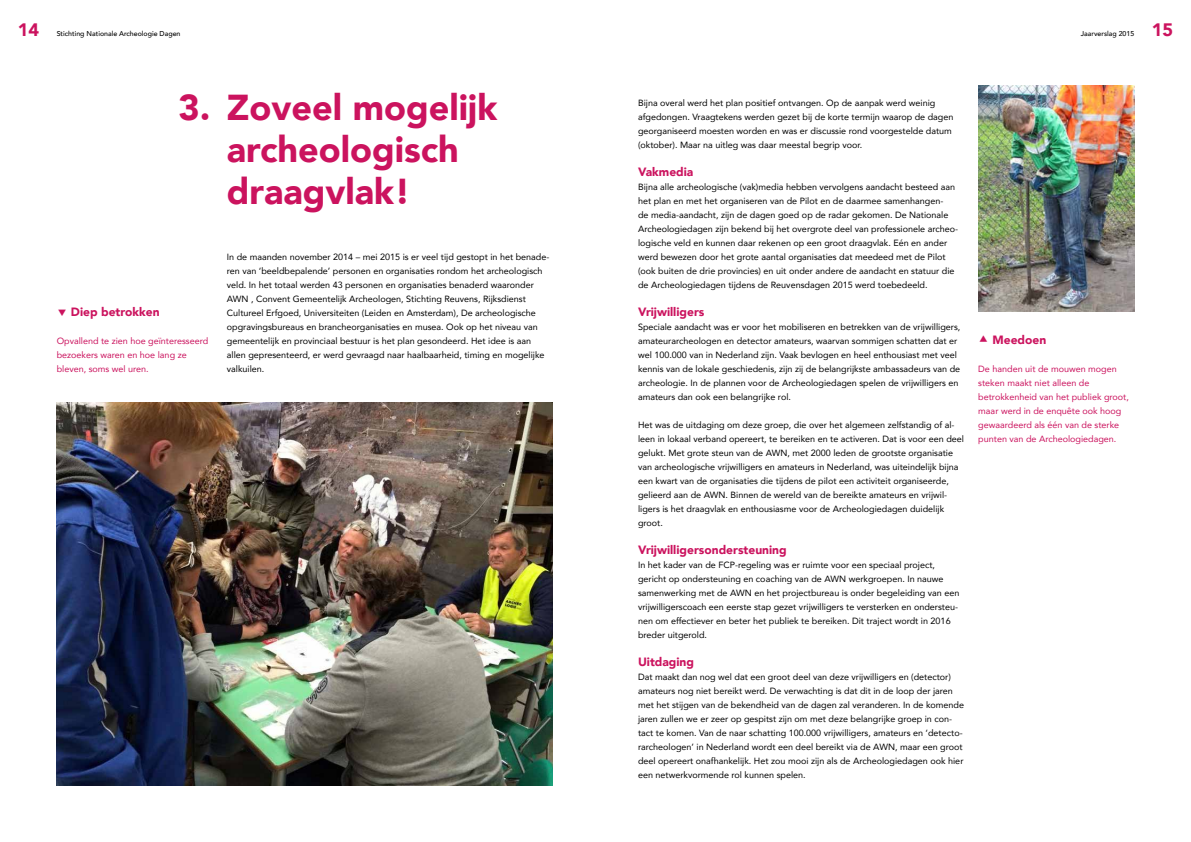
<style>
.page{position:relative;width:1191px;height:842px;background:#fff}
.page>*{position:absolute;margin:0;border:0;box-sizing:border-box;transform-origin:0 0}
.t1{font:900 36px/42px "Avenir";color:#cb135e}
.t2{font:900 18px "Avenir";color:#cb135e}
.t3{font:900 12px "Avenir";color:#cb135e}
.t4{font:9px/14px "Avenir";color:#000}
.t5{font:9px/14px "Avenir";color:#cb135e}
.t6{font:500 7px "Avenir";color:#000}
</style>
<div class="page">
<img style="left:57px;top:403px;width:496px;height:382px">
<img style="left:978px;top:85px;width:156px;height:227px">
<h2 class="t2" style="left:18px;top:14px;width:23px">14</h2>
<p class="t6" style="left:57px;top:28px;width:125px">Stichting Nationale Archeologie Dagen</p>
<p class="t6" style="left:1080px;top:28px;width:55px">Jaarverslag 2015</p>
<h2 class="t2" style="left:1152px;top:14px;width:23px">15</h2>
<h1 class="t1" style="left:227px;top:86px;width:272px;text-indent:-48px">3. Zoveel mogelijk archeologisch draagvlak!</h1>
<p class="t4" style="left:638px;top:96px;width:317px">Bijna overal werd het plan positief ontvangen. Op de aanpak werd weinig afgedongen. Vraagtekens werden gezet bij de korte termijn waarop de dagen georganiseerd moesten worden en was er discussie rond voorgestelde datum (oktober). Maar na uitleg was daar meestal begrip voor.</p>
<h3 class="t3" style="left:638px;top:162px;width:57px">Vakmedia</h3>
<p class="t4" style="left:638px;top:180px;width:322px">Bijna alle archeologische (vak)media hebben vervolgens aandacht besteed aan het plan en met het organiseren van de Pilot en de daarmee samenhangen-<br>de media-aandacht, zijn de dagen goed op de radar gekomen. De Nationale Archeologiedagen zijn bekend bij het overgrote deel van professionele archeo&shy;logische veld en kunnen daar rekenen op een groot draagvlak. Eén en ander werd bewezen door het grote aantal organisaties dat meedeed met de Pilot (ook buiten de drie provincies) en uit onder andere de aandacht en statuur die de Archeologiedagen tijdens de Reuvensdagen 2015 werd toebedeeld.</p>
<h3 class="t3" style="left:638px;top:302px;width:68px">Vrijwilligers</h3>
<p class="t4" style="left:638px;top:320px;width:324px">Speciale aandacht was er voor het mobiliseren en betrekken van de vrijwilligers, amateurarcheologen en detector amateurs, waarvan sommigen schatten dat er wel 100.000 van in Nederland zijn. Vaak bevlogen en heel enthousiast met veel kennis van de lokale geschiedenis, zijn zij de belangrijkste ambassadeurs van de archeologie. In de plannen voor de Archeologiedagen spelen de vrijwilligers en amateurs dan ook een belangrijke rol.</p>
<p class="t4" style="left:638px;top:418px;width:327px">Het was de uitdaging om deze groep, die over het algemeen zelfstandig of al&shy;leen in lokaal verband opereert, te bereiken en te activeren. Dat is voor een deel gelukt. Met grote steun van de AWN, met 2000 leden de grootste organisatie van archeologische vrijwilligers en amateurs in Nederland, was uiteindelijk bijna een kwart van de organisaties die tijdens de pilot een activiteit organiseerde, gelieerd aan de AWN. Binnen de wereld van de bereikte amateurs en vrijwil&shy;ligers is het draagvlak en enthousiasme voor de Archeologiedagen duidelijk groot.</p>
<h3 class="t3" style="left:638px;top:540px;width:150px">Vrijwilligersondersteuning</h3>
<p class="t4" style="left:638px;top:558px;width:323px">In het kader van de FCP-regeling was er ruimte voor een speciaal project, gericht op ondersteuning en coaching van de AWN werkgroepen. In nauwe samenwerking met de AWN en het projectbureau is onder begeleiding van een vrijwilligerscoach een eerste stap gezet vrijwilligers te versterken en ondersteu&shy;nen om effectiever en beter het publiek te bereiken. Dit traject wordt in 2016 breder uitgerold.</p>
<h3 class="t3" style="left:638px;top:652px;width:58px">Uitdaging</h3>
<p class="t4" style="left:638px;top:670px;width:327px">Dat maakt dan nog wel dat een groot deel van deze vrijwilligers en (detector) amateurs nog niet bereikt werd. De verwachting is dat dit in de loop der jaren met het stijgen van de bekendheid van de dagen zal veranderen. In de komende jaren zullen we er zeer op gespitst zijn om met deze belangrijke groep in con&shy;tact te komen. Van de naar schatting 100.000 vrijwilligers, amateurs en ‘detecto&shy;rarcheologen’ in Nederland wordt een deel bereikt via de AWN, maar een groot deel opereert onafhankelijk. Het zou mooi zijn als de Archeologiedagen ook hier een netwerkvormende rol kunnen spelen.</p>
<p class="t4" style="left:227px;top:250px;width:324px">In de maanden november 2014 – mei 2015 is er veel tijd gestopt in het benade&shy;ren van ‘beeldbepalende’ personen en organisaties rondom het archeologisch veld. In het totaal werden 43 personen en organisaties benaderd waaronder AWN , Convent Gemeentelijk Archeologen, Stichting Reuvens, Rijksdienst Cultureel Erfgoed, Universiteiten (Leiden en Amsterdam), De archeologische opgravingsbureaus en brancheorganisaties en musea. Ook op het niveau van gemeentelijk en provinciaal bestuur is het plan gesondeerd. Het idee is aan allen gepresenteerd, er werd gevraagd naar haalbaarheid, timing en mogelijke valkuilen.</p>
<h3 class="t3" style="left:71px;top:302px;width:90px">Diep betrokken</h3>
<p class="t5" style="left:57px;top:334px;width:153px">Opvallend te zien hoe geïnteresseerd bezoekers waren en hoe lang ze bleven, soms wel uren.</p>
<h3 class="t3" style="left:992px;top:330px;width:55px">Meedoen</h3>
<p class="t5" style="left:978px;top:362px;width:152px">De handen uit de mouwen mogen steken maakt niet alleen de betrokkenheid van het publiek groot, maar werd in de enquête ook hoog gewaardeerd als één van de sterke punten van de Archeologiedagen.</p>
</div>
